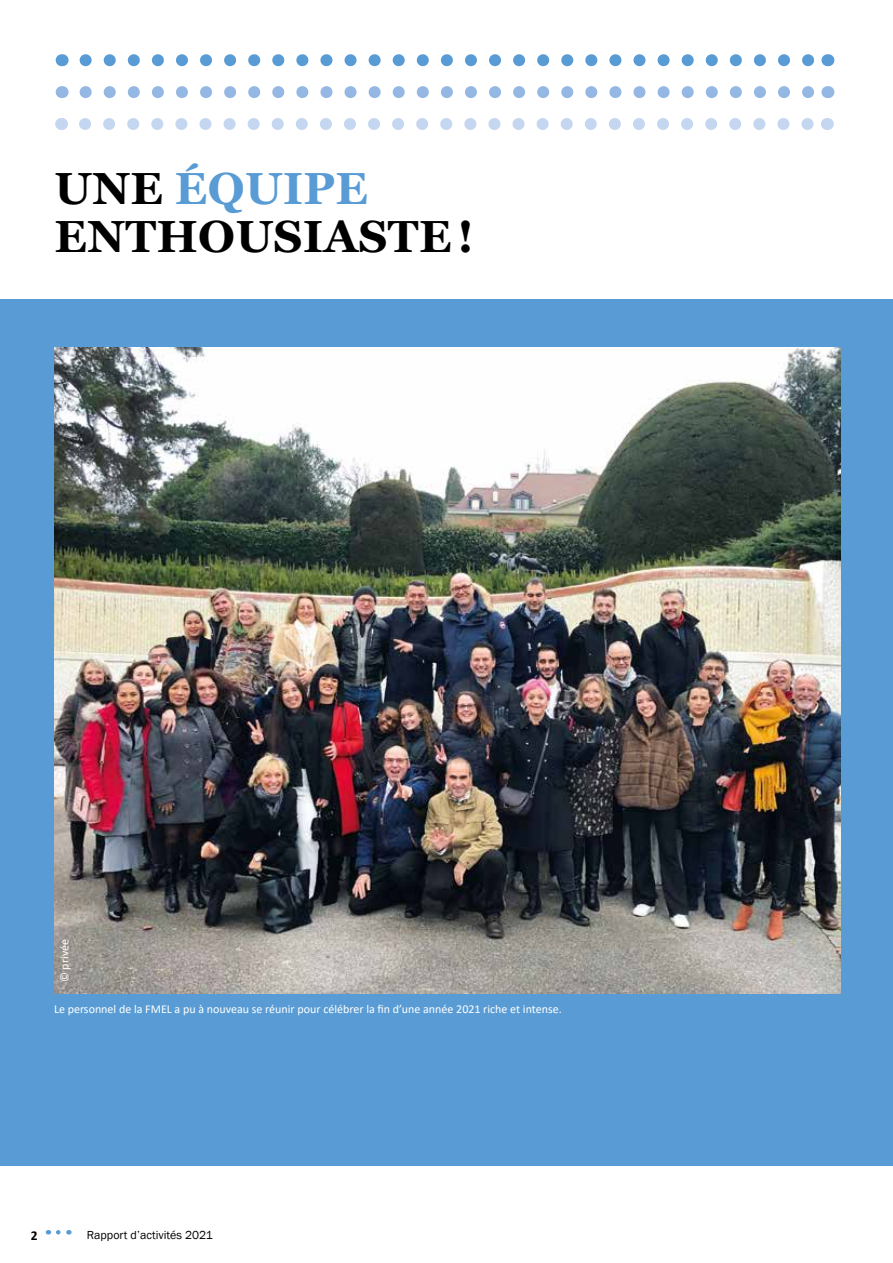
<style>
.page{position:relative;width:893px;height:1263px;background:#fff}
.page>*{position:absolute;margin:0;border:0;box-sizing:border-box;transform-origin:0 0}
.t1{font:700 45px/48px "Georgia";letter-spacing:.01em;color:#000}
.t2{font:700 13.5px "Calibri";color:#000}
.t3{font:12px "Calibri";color:#fff}
.t4{font:12px "Franklin Gothic";color:#000}
.s1{color:#599cd5}
</style>
<div class="page">
<div style="left:0;top:299px;width:893px;height:866px;background:#599cd5"></div>
<img style="left:54px;top:348px;width:786px;height:646px">
<svg style="left:58px;top:1230px;width:11px;height:4px"></svg>
<svg style="left:86px;top:54px;width:729px;height:12px"></svg>
<svg style="left:62px;top:54px;width:1px;height:12px"></svg>
<svg style="left:827px;top:54px;width:1px;height:12px"></svg>
<svg style="left:86px;top:86px;width:728px;height:12px"></svg>
<svg style="left:62px;top:86px;width:1px;height:12px"></svg>
<svg style="left:827px;top:86px;width:1px;height:12px"></svg>
<svg style="left:85px;top:118px;width:729px;height:12px"></svg>
<svg style="left:61px;top:118px;width:1px;height:12px"></svg>
<svg style="left:827px;top:118px;width:1px;height:12px"></svg>
<h1 class="t1" style="left:54px;top:165px;width:421px">UNE <span class="s1">ÉQUIPE<br></span>ENTHOUSIASTE!</h1>
<p class="t3" style="left:56px;top:982px;width:45px;rotate:-90deg">© privée</p>
<p class="t3" style="left:54px;top:1001px;width:509px">Le personnel de la FMEL a pu à nouveau se réunir pour célébrer la fin d’une année 2021 riche et intense.</p>
<p class="t2" style="left:31px;top:1226px;width:8px">2</p>
<p class="t4" style="left:87px;top:1227px;width:128px">Rapport d’activités 2021</p>
</div>
